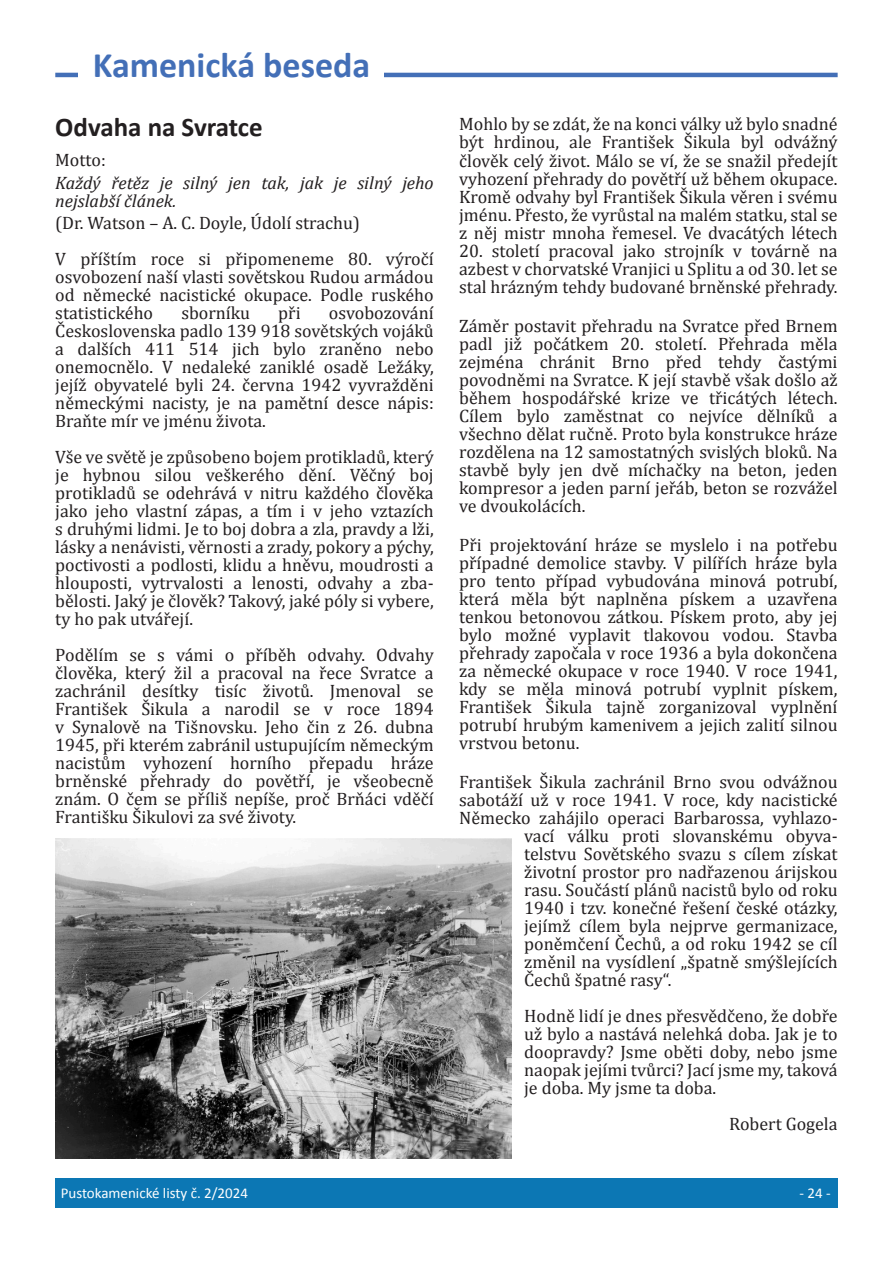
<style>
.page{position:relative;width:893px;height:1263px;background:#fff}
.page>*{position:absolute;margin:0;border:0;box-sizing:border-box;transform-origin:0 0}
.t1{font:700 36px "Calibri";color:#436fb7}
.t2{font:700 27px "Calibri";color:#231f20}
.t3{font:18px/18px "Cambria";color:#231f20;text-align:justify}
.t4{font:italic 18px/18px "Cambria";color:#231f20}
.t5{font:15px "Calibri";color:#fff}
</style>
<div class="page">
<div style="left:55px;top:1178px;width:783px;height:30px;background:#0c77b4"></div>
<hr style="left:55px;top:73px;width:783px;height:4px;background:#436fb7">
<div style="left:79px;top:43px;width:305px;height:43px;background:#fff"></div>
<img style="left:55px;top:838px;width:456px;height:320px">
<h1 class="t1" style="left:93px;top:50px;width:279px">Kamenická beseda</h1>
<h2 class="t2" style="left:55px;top:116px;width:209px">Odvaha na Svratce</h2>
<p class="t3" style="left:55px;top:152px;width:52px">Motto:</p>
<p class="t4" style="left:55px;top:175px;width:380px">Každý řetěz je silný jen tak, jak je silný jeho nejslabší článek.</p>
<p class="t3" style="left:55px;top:206px;width:380px;line-height:36px">(Dr. Watson – A. C. Doyle, Údolí strachu)<br>V příštím roce si připomeneme 80. výročí</p>
<p class="t3" style="left:55px;top:269px;width:380px">osvobození naší vlasti sovětskou Rudou armádou od německé nacistické okupace. Podle ruského statistického</p>
<p class="t3" style="left:181px;top:305px;width:70px">sborníku</p>
<p class="t3" style="left:278px;top:305px;width:24px">při</p>
<p class="t3" style="left:55px;top:305px;width:380px;text-indent:274px">osvobozování Československa padlo 139 918 sovětských vojáků a dalších 411 514 jich bylo zraněno nebo onemocnělo. V nedaleké zaniklé osadě Ležáky, jejíž obyvatelé byli 24. června 1942 vyvražděni německými nacisty, je na pamětní desce nápis:<br>Braňte mír ve jménu života.</p>
<p class="t3" style="left:55px;top:449px;width:380px">Vše ve světě je způsobeno bojem protikladů, který je hybnou silou veškerého dění. Věčný boj protikladů se odehrává v nitru každého člověka jako jeho vlastní zápas, a tím i v jeho vztazích s druhými lidmi. Je to boj dobra a zla, pravdy a lži, lásky a nenávisti, věrnosti a zrady, pokory a pýchy, poctivosti a podlosti, klidu a hněvu, moudrosti a hlouposti, vytrvalosti a lenosti, odvahy a zba&shy;bělosti. Jaký je člověk? Takový, jaké póly si vybere, ty ho pak utvářejí.</p>
<p class="t3" style="left:55px;top:647px;width:380px">Podělím se s vámi o příběh odvahy. Odvahy člověka, který žil a pracoval na řece Svratce a zachránil desítky tisíc životů. Jmenoval se František Šikula a narodil se v roce 1894 v Synalově na Tišnovsku. Jeho čin z 26. dubna 1945, při kterém zabránil ustupujícím německým nacistům vyhození horního přepadu hráze brněnské přehrady do povětří, je všeobecně znám. O čem se příliš nepíše, proč Brňáci vděčí Františku Šikulovi za své životy.</p>
<p class="t3" style="left:459px;top:116px;width:380px">Mohlo by se zdát, že na konci války už bylo snadné být hrdinou, ale František Šikula byl odvážný člověk celý život. Málo se ví, že se snažil předejít vyhození přehrady do povětří už během okupace.<br>Kromě odvahy byl František Šikula věren i svému jménu. Přesto, že vyrůstal na malém statku, stal se z něj mistr mnoha řemesel. Ve dvacátých létech</p>
<p class="t3" style="left:459px;top:242px;width:380px">20. století pracoval jako strojník v továrně na azbest v chorvatské Vranjici u Splitu a od 30. let se stal hrázným tehdy budované brněnské přehrady.</p>
<p class="t3" style="left:459px;top:317px;width:380px">Záměr postavit přehradu na Svratce před Brnem padl již počátkem 20. století. Přehrada měla zejména chránit Brno před tehdy častými povodněmi na Svratce. K její stavbě však došlo až během hospodářské krize ve třicátých létech.<br>Cílem bylo zaměstnat co nejvíce dělníků a všechno dělat ručně. Proto byla konstrukce hráze rozdělena na 12 samostatných svislých bloků. Na stavbě byly jen dvě míchačky na beton, jeden kompresor a jeden parní jeřáb, beton se rozvážel ve dvoukolácích.</p>
<p class="t3" style="left:459px;top:536px;width:380px">Při projektování hráze se myslelo i na potřebu případné demolice stavby. V pilířích hráze byla pro tento případ vybudována minová potrubí, která měla být naplněna pískem a uzavřena tenkou betonovou zátkou. Pískem proto, aby jej bylo možné vyplavit tlakovou vodou. Stavba přehrady započala v roce 1936 a byla dokončena za německé okupace v roce 1940. V roce 1941, kdy se měla minová potrubí vyplnit pískem, František Šikula tajně zorganizoval vyplnění potrubí hrubým kamenivem a jejich zalití silnou vrstvou betonu.</p>
<p class="t3" style="left:459px;top:773px;width:380px">František Šikula zachránil Brno svou odvážnou</p>
<p class="t3" style="left:459px;top:791px;width:380px">sabotáží už v roce 1941. V roce, kdy nacistické</p>
<p class="t3" style="left:459px;top:809px;width:380px">Německo zahájilo operaci Barbarossa, vyhlazo-</p>
<p class="t3" style="left:524px;top:827px;width:315px">vací válku proti slovanskému obyva-</p>
<p class="t3" style="left:524px;top:845px;width:315px">telstvu Sovětského svazu s cílem získat</p>
<p class="t3" style="left:524px;top:863px;width:315px">životní prostor pro nadřazenou árijskou</p>
<p class="t3" style="left:524px;top:881px;width:315px">rasu. Součástí plánů nacistů bylo od roku</p>
<p class="t3" style="left:524px;top:899px;width:315px">1940 i tzv. konečné řešení české otázky,</p>
<p class="t3" style="left:524px;top:917px;width:315px">jejímž cílem byla nejprve germanizace,</p>
<p class="t3" style="left:524px;top:935px;width:315px">poněmčení Čechů, a od roku 1942 se cíl</p>
<p class="t3" style="left:524px;top:953px;width:315px">změnil na vysídlení „špatně smýšlejících</p>
<p class="t3" style="left:524px;top:971px;width:149px">Čechů špatné rasy“.</p>
<p class="t3" style="left:524px;top:1007px;width:315px">Hodně lidí je dnes přesvědčeno, že dobře už bylo a nastává nelehká doba. Jak je to doopravdy? Jsme oběti doby, nebo jsme naopak jejími tvůrci? Jací jsme my, taková je doba. My jsme ta doba.</p>
<p class="t3" style="left:729px;top:1115px;width:110px">Robert Gogela</p>
<p class="t5" style="left:61px;top:1187px;width:189px">Pustokamenické listy č. 2/2024</p>
<p class="t5" style="left:799px;top:1186px;width:33px">- 24 -</p>
</div>
